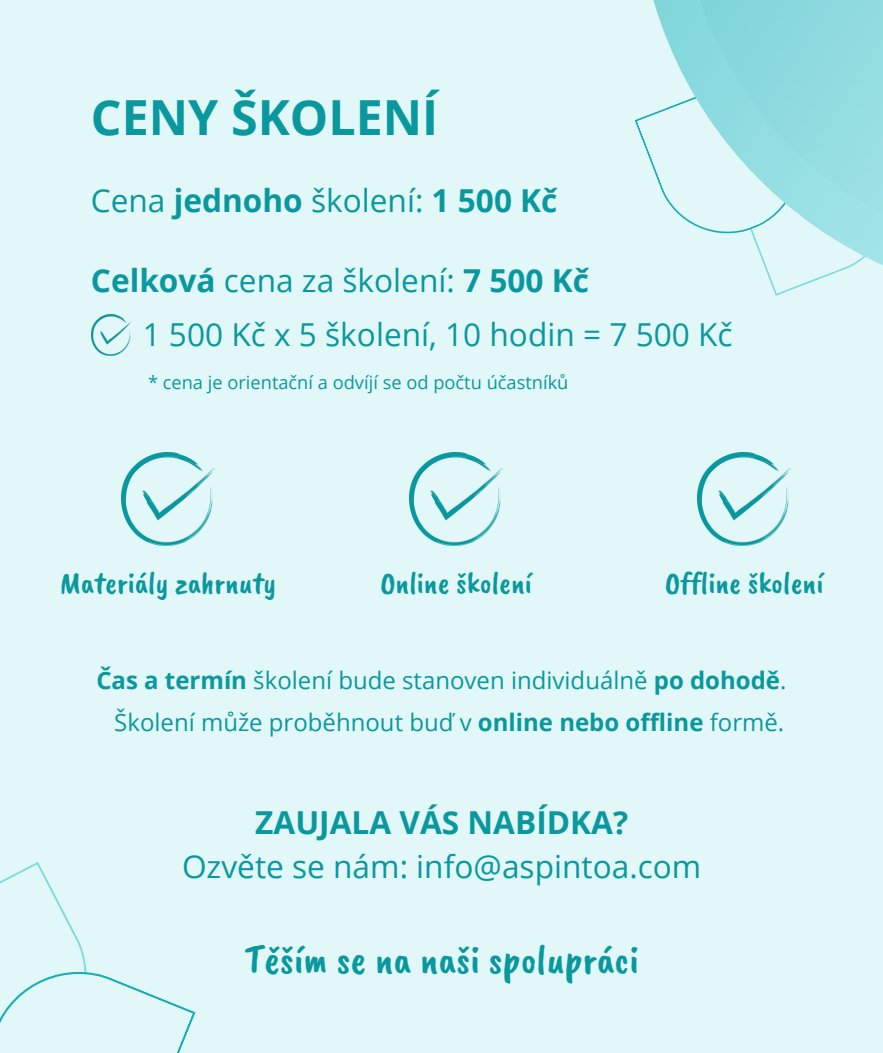
<style>
.page{position:relative;width:883px;height:1053px;background:#fff}
.page>*{position:absolute;margin:0;border:0;box-sizing:border-box;transform-origin:0 0}
.t1{font:700 48.38px "Open Sans";color:#0a989f}
.t2{font:41.38px "Caveat Brush";color:#0a989f}
.t3{font:31.62px "Open Sans";color:#0a989f}
.t4{font:700 31.62px "Open Sans";color:#0a989f}
.t5{font:31.12px "Caveat Brush";color:#0a989f}
.t6{font:24px "Open Sans";color:#0a989f}
.t7{font:18.25px "Open Sans";color:#0a989f}
.s1{font-weight:400}
.s2{font-weight:700}
</style>
<div class="page">
<div style="left:0;top:0;width:882px;height:1053px;background:#e2f7f8"></div>
<svg style="left:0;top:862px;width:196px;height:191px"></svg>
<svg style="left:634px;top:0;width:248px;height:296px"></svg>
<svg style="left:674px;top:0;width:208px;height:262px"></svg>
<img style="left:122px;top:452px;width:94px;height:94px">
<img style="left:409px;top:452px;width:94px;height:94px">
<img style="left:697px;top:452px;width:94px;height:94px">
<img style="left:92px;top:315px;width:40px;height:40px">
<p class="t1" style="left:91px;top:83px;width:349px">CENY ŠKOLENÍ</p>
<p class="t4" style="left:91px;top:179px;width:468px"><span class="s1">Cena</span> jednoho <span class="s1">školení:</span> 1 500 Kč</p>
<p class="t3" style="left:91px;top:259px;width:499px"><span class="s2">Celková</span> cena za školení: <span class="s2">7 500 Kč</span></p>
<p class="t3" style="left:143px;top:313px;width:591px">1 500 Kč x 5 školení, 10 hodin = 7 500 Kč</p>
<p class="t7" style="left:148px;top:369px;width:422px">* cena je orientační a odvíjí se od počtu účastníků</p>
<p class="t5" style="left:60px;top:563px;width:218px">Materiály zahrnuty</p>
<p class="t5" style="left:380px;top:563px;width:153px">Online školení</p>
<p class="t5" style="left:665px;top:563px;width:160px">Offline školení</p>
<p class="t6" style="left:96px;top:664px;width:691px"><span class="s2">Čas a termín</span> školení bude stanoven individuálně <span class="s2">po dohodě</span>.</p>
<p class="t6" style="left:114px;top:706px;width:671px">Školení může proběhnout buď v <span class="s2">online nebo offline</span> formě.</p>
<p class="t4" style="left:255px;top:800px;width:374px">ZAUJALA VÁS NABÍDKA?</p>
<p class="t3" style="left:182px;top:844px;width:520px">Ozvěte se nám: info@aspintoa.com</p>
<p class="t2" style="left:244px;top:933px;width:396px">Těším se na naši spolupráci</p>
</div>
